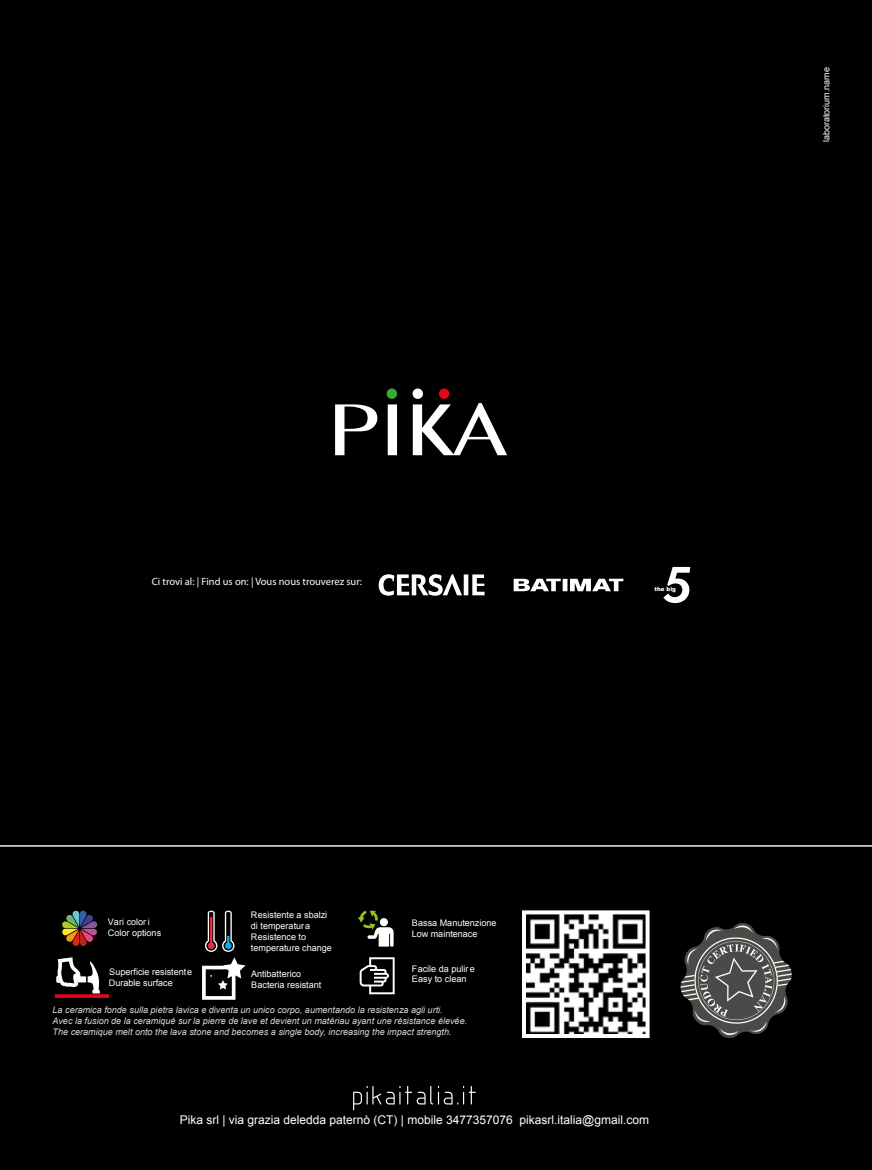
<style>
.page{position:relative;width:872px;height:1170px;background:#fff}
.page>*{position:absolute;margin:0;border:0;box-sizing:border-box;transform-origin:0 0}
.t1{font:12px "Arial";color:#fff}
.t2{font:10.5px "Myriad Pro";color:#fff}
.t3{font:italic 9px/10.8px "Arial";color:#dadada}
.t4{font:9px/10.8px "Arial";color:#fff}
.t5{font:900 5.7px "Arial";color:#fff}
</style>
<div class="page">
<div style="left:0;top:0;width:872px;height:1169px;background:#000"></div>
<svg style="left:335px;top:403px;width:172px;height:52px"></svg>
<div style="left:412px;top:388px;width:11px;height:11px;background:#fff;border-radius:50%"></div>
<div style="left:439px;top:388px;width:10px;height:11px;background:#e30613;border-radius:50%"></div>
<div style="left:386px;top:388px;width:11px;height:11px;background:#3aaa35;border-radius:50%"></div>
<svg style="left:353px;top:1086px;width:123px;height:24px"></svg>
<svg style="left:378px;top:574px;width:106px;height:21px"></svg>
<svg style="left:513px;top:578px;width:110px;height:13px"></svg>
<svg style="left:663px;top:567px;width:27px;height:36px"></svg>
<svg style="left:680px;top:923px;width:111px;height:114px"></svg>
<svg style="left:522px;top:910px;width:128px;height:128px"></svg>
<svg style="left:360px;top:957px;width:35px;height:37px"></svg>
<svg style="left:202px;top:957px;width:43px;height:42px"></svg>
<svg style="left:56px;top:957px;width:44px;height:36px"></svg>
<hr style="left:55px;top:994px;width:54px;height:3px;background:#e30613">
<svg style="left:205px;top:910px;width:29px;height:41px"></svg>
<svg style="left:358px;top:910px;width:35px;height:36px"></svg>
<svg style="left:62px;top:910px;width:36px;height:36px"></svg>
<hr style="left:0;top:845px;width:872px;height:1px;background:#fff">
<p class="t4" style="left:822px;top:142px;width:77px;rotate:-90deg">laboratorium.name</p>
<p class="t2" style="left:152px;top:577px;width:212px">Ci trovi al: | Find us on: | Vous nous trouverez sur:</p>
<p class="t4" style="left:108px;top:917px;width:55px">Vari color i<br>Color options</p>
<p class="t4" style="left:109px;top:966px;width:85px">Superficie resistente<br>Durable surface</p>
<p class="t4" style="left:251px;top:910px;width:82px">Resistente a sbalzi di temperatura<br>Resistence to temperature change</p>
<p class="t4" style="left:412px;top:918px;width:86px">Bassa Manutenzione<br>Low maintenace</p>
<p class="t4" style="left:251px;top:968px;width:72px">Antibatterico<br>Bacteria resistant</p>
<p class="t4" style="left:412px;top:963px;width:64px">Facile da pulire<br>Easy to clean</p>
<p class="t3" style="left:53px;top:1005px;width:416px">La ceramica fonde sulla pietra lavica e diventa un unico corpo, aumentando la resistenza agli urti.<br>Avec la fusion de la ceramiqué sur la pierre de lave et devient un matériau ayant une résistance élevée.<br>The ceramique melt onto the lava stone and becomes a single body, increasing the impact strength.</p>
<p class="t5" style="left:654px;top:587px;width:23px">the big</p>
<h1 class="t1" style="left:180px;top:1115px;width:471px">Pika srl | via grazia deledda paternò (CT) | mobile 3477357076 pikasrl.italia@gmail.com</h1>
</div>
